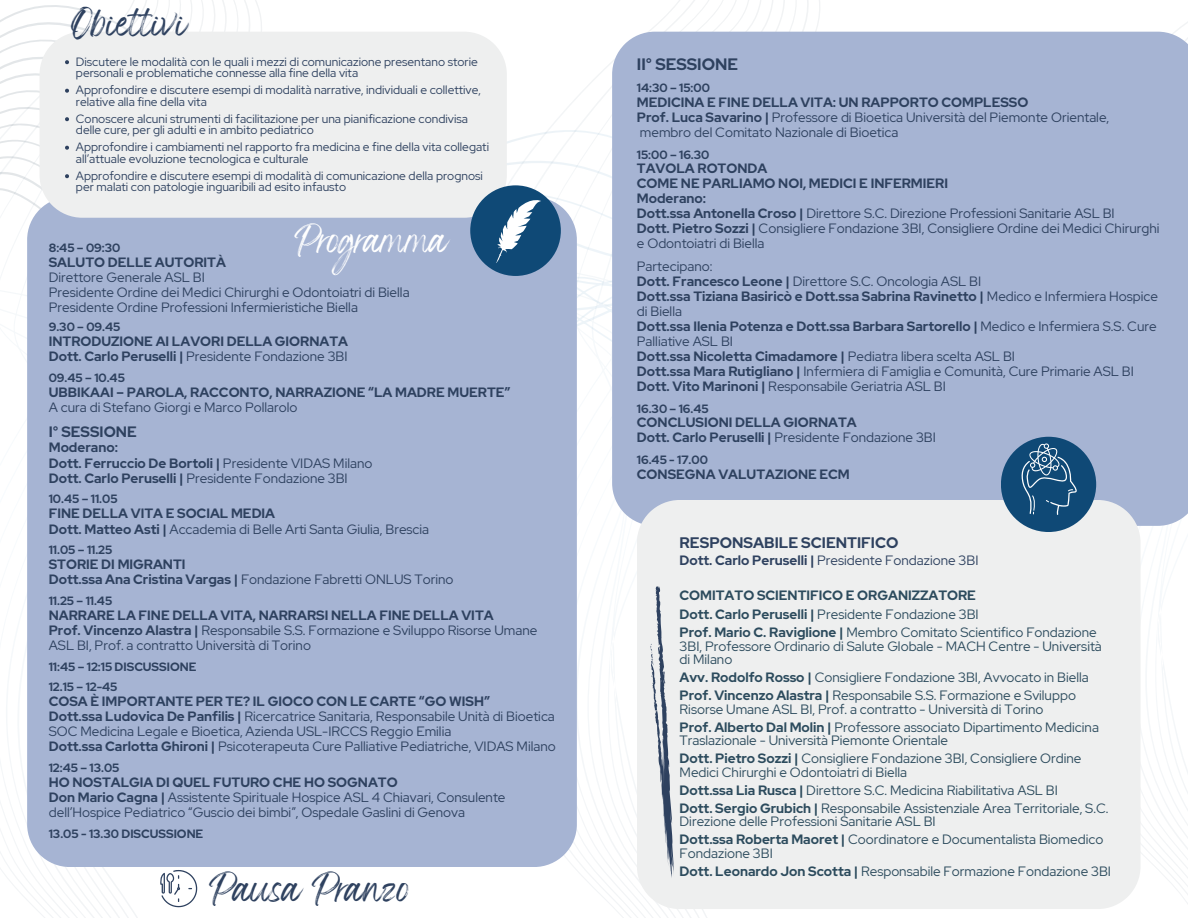
<style>
.page{position:relative;width:1188px;height:918px;background:#fff}
.page>*{position:absolute;margin:0;border:0;box-sizing:border-box;transform-origin:0 0}
.t1{font:22.05px "Wonderful Branding";letter-spacing:-.06em;color:#2e415f}
.t2{font:21.45px "Wonderful Branding";letter-spacing:-.06em;color:#2e415f}
.t3{font:21.45px "Wonderful Branding";letter-spacing:-.06em;color:#fff}
.t4{font:700 16.5px "Red Hat Display";color:#2e415f}
.t5{font:700 15.15px "Red Hat Display";color:#2e415f}
.t6{font:700 15px "Red Hat Display";color:#2e415f}
.t7{font:13.5px/15px "Red Hat Display";color:#2e415f}
.t8{font:13.5px/13.5px "Red Hat Display";color:#2c4b5d}
.t9{font:700 13.5px/15.3px "Red Hat Display";color:#2e415f}
.t10{font:700 13.5px "Red Hat Display";color:#2c4b5d}
.t11{font:12px/11.6px "Red Hat Display";color:#2e415f}
.t12{font:700 12px "Red Hat Display";color:#2e415f}
.s1{font-weight:700}
.s2{font-weight:400}
</style>
<div class="page">
<svg style="left:0;top:4px;width:1039px;height:338px"></svg>
<svg style="left:1039px;top:22px;width:149px;height:882px"></svg>
<div style="left:612px;top:32px;width:576px;height:494px;background:#a6b4d3"></div>
<div style="left:27px;top:197px;width:550px;height:670px;background:#a6b4d3"></div>
<div style="left:40px;top:32px;width:467px;height:186px;background:#eeefef"></div>
<svg style="left:65px;top:60px;width:4px;height:4px"></svg>
<svg style="left:65px;top:89px;width:4px;height:4px"></svg>
<svg style="left:65px;top:117px;width:4px;height:4px"></svg>
<svg style="left:65px;top:146px;width:4px;height:4px"></svg>
<svg style="left:65px;top:174px;width:4px;height:4px"></svg>
<div style="left:470px;top:185px;width:91px;height:91px;background:#0f4976;border-radius:50%"></div>
<svg style="left:477px;top:193px;width:77px;height:71px"></svg>
<svg style="left:160px;top:870px;width:37px;height:37px"></svg>
<div style="left:637px;top:500px;width:503px;height:409px;background:#eeefef"></div>
<svg style="left:651px;top:586px;width:23px;height:292px;background:#c0c5cc"></svg>
<div style="left:1001px;top:437px;width:95px;height:95px;background:#0f4976;border-radius:50%"></div>
<svg style="left:1020px;top:443px;width:57px;height:72px"></svg>
<h4 class="t2" style="left:71px;top:18px;width:119px">Obiettivi</h4>
<h1 class="t11" style="left:76px;top:56px;width:403px">Discutere le modalità con le quali i mezzi di comunicazione presentano storie personali e problematiche connesse alla fine della vita</h1>
<h4 class="t11" style="left:76px;top:84px;width:407px">Approfondire e discutere esempi di modalità narrative, individuali e collettive, relative alla fine della vita</h4>
<h4 class="t11" style="left:76px;top:113px;width:394px">Conoscere alcuni strumenti di facilitazione per una pianificazione condivisa delle cure, per gli adulti e in ambito pediatrico</h4>
<h4 class="t11" style="left:76px;top:141px;width:415px">Approfondire i cambiamenti nel rapporto fra medicina e fine della vita collegati all’attuale evoluzione tecnologica e culturale</h4>
<h4 class="t11" style="left:76px;top:170px;width:408px">Approfondire e discutere esempi di modalità di comunicazione della prognosi per malati con patologie inguaribili ad esito infausto</h4>
<h4 class="t3" style="left:294px;top:235px;width:157px">Programma</h4>
<p class="t12" style="left:49px;top:239px;width:73px">8:45 – 09:30</p>
<p class="t7" style="left:49px;top:254px;width:362px"><span class="s1">SALUTO DELLE AUTORITÀ<br></span>Direttore Generale ASL BI<br>Presidente Ordine dei Medici Chirurghi e Odontoiatri di Biella Presidente Ordine Professioni Infermieristiche Biella</p>
<p class="t12" style="left:49px;top:319px;width:73px">9.30 – 09.45</p>
<p class="t9" style="left:49px;top:334px;width:301px">INTRODUZIONE AI LAVORI DELLA GIORNATA<br>Dott. Carlo Peruselli | <span class="s2">Presidente Fondazione 3BI</span></p>
<p class="t12" style="left:49px;top:369px;width:78px">09.45 – 10.45</p>
<p class="t9" style="left:49px;top:384px;width:463px">UBBIKAAI – PAROLA, RACCONTO, NARRAZIONE “LA MADRE MUERTE”<br><span class="s2">A cura di Stefano Giorgi e Marco Pollarolo</span></p>
<p class="t6" style="left:49px;top:422px;width:89px">I° SESSIONE</p>
<p class="t9" style="left:49px;top:440px;width:325px">Moderano:<br>Dott. Ferruccio De Bortoli | <span class="s2">Presidente VIDAS Milano<br></span>Dott. Carlo Peruselli | <span class="s2">Presidente Fondazione 3BI</span></p>
<p class="t12" style="left:49px;top:491px;width:70px">10.45 – 11.05</p>
<p class="t9" style="left:49px;top:506px;width:382px">FINE DELLA VITA E SOCIAL MEDIA<br>Dott. Matteo Asti | <span class="s2">Accademia di Belle Arti Santa Giulia, Brescia</span></p>
<h2 class="t12" style="left:49px;top:542px;width:65px">11.05 – 11.25</h2>
<h2 class="t9" style="left:49px;top:557px;width:406px">STORIE DI MIGRANTI<br>Dott.ssa Ana Cristina Vargas | <span class="s2">Fondazione Fabretti ONLUS Torino</span></h2>
<h4 class="t12" style="left:49px;top:592px;width:65px">11.25 – 11.45</h4>
<h4 class="t7" style="left:49px;top:607px;width:490px"><span class="s1">NARRARE LA FINE DELLA VITA, NARRARSI NELLA FINE DELLA VITA<br>Prof. Vincenzo Alastra |</span> Responsabile S.S. Formazione e Sviluppo Risorse Umane<br>ASL BI, Prof. a contratto Università di Torino</h4>
<h4 class="t12" style="left:49px;top:658px;width:149px">11:45 – 12:15 DISCUSSIONE</h4>
<p class="t12" style="left:49px;top:679px;width:70px">12.15 – 12-45</p>
<p class="t7" style="left:49px;top:693px;width:508px"><span class="s1">COSA È IMPORTANTE PER TE? IL GIOCO CON LE CARTE “GO WISH”<br>Dott.ssa Ludovica De Panfilis |</span> Ricercatrice Sanitaria, Responsabile Unità di Bioetica SOC Medicina Legale e Bioetica, Azienda USL-IRCCS Reggio Emilia<br><span class="s1">Dott.ssa Carlotta Ghironi |</span> Psicoterapeuta Cure Palliative Pediatriche, VIDAS Milano</p>
<h4 class="t12" style="left:49px;top:760px;width:72px">12:45 – 13.05</h4>
<h4 class="t7" style="left:49px;top:774px;width:458px"><span class="s1">HO NOSTALGIA DI QUEL FUTURO CHE HO SOGNATO<br>Don Mario Cagna |</span> Assistente Spirituale Hospice ASL 4 Chiavari, Consulente dell’Hospice Pediatrico “Guscio dei bimbi”, Ospedale Gaslini di Genova</h4>
<h3 class="t12" style="left:49px;top:826px;width:156px">13.05 - 13.30 DISCUSSIONE</h3>
<h4 class="t1" style="left:209px;top:883px;width:205px">Pausa Pranzo</h4>
<p class="t4" style="left:637px;top:53px;width:103px">II° SESSIONE</p>
<h1 class="t12" style="left:637px;top:80px;width:75px">14:30 – 15:00</h1>
<h1 class="t7" style="left:637px;top:94px;width:474px"><span class="s1">MEDICINA E FINE DELLA VITA: UN RAPPORTO COMPLESSO<br>Prof. Luca Savarino |</span> Professore di Bioetica Università del Piemonte Orientale, membro del Comitato Nazionale di Bioetica</h1>
<p class="t12" style="left:637px;top:146px;width:74px">15:00 – 16.30</p>
<p class="t7" style="left:637px;top:161px;width:524px"><span class="s1">TAVOLA ROTONDA<br>COME NE PARLIAMO NOI, MEDICI E INFERMIERI<br>Moderano:<br>Dott.ssa Antonella Croso |</span> Direttore S.C. Direzione Professioni Sanitarie ASL BI<br><span class="s1">Dott. Pietro Sozzi |</span> Consigliere Fondazione 3BI, Consigliere Ordine dei Medici Chirurghi e Odontoiatri di Biella</p>
<p class="t7" style="left:637px;top:259px;width:523px">Partecipano:<br><span class="s1">Dott. Francesco Leone |</span> Direttore S.C. Oncologia ASL BI<br><span class="s1">Dott.ssa Tiziana Basiricò e Dott.ssa Sabrina Ravinetto |</span> Medico e Infermiera Hospice di Biella<br><span class="s1">Dott.ssa Ilenia Potenza e Dott.ssa Barbara Sartorello |</span> Medico e Infermiera S.S. Cure Palliative ASL BI<br><span class="s1">Dott.ssa Nicoletta Cimadamore |</span> Pediatra libera scelta ASL BI<br><span class="s1">Dott.ssa Mara Rutigliano |</span> Infermiera di Famiglia e Comunità, Cure Primarie ASL BI <span class="s1">Dott. Vito Marinoni |</span> Responsabile Geriatria ASL BI</p>
<p class="t12" style="left:637px;top:401px;width:73px">16.30 – 16.45</p>
<p class="t9" style="left:637px;top:415px;width:301px">CONCLUSIONI DELLA GIORNATA<br>Dott. Carlo Peruselli | <span class="s2">Presidente Fondazione 3BI</span></p>
<p class="t12" style="left:637px;top:452px;width:73px">16.45 - 17.00</p>
<p class="t9" style="left:637px;top:466px;width:214px">CONSEGNA VALUTAZIONE ECM</p>
<p class="t5" style="left:680px;top:532px;width:220px">RESPONSABILE SCIENTIFICO</p>
<p class="t7" style="left:680px;top:553px;width:300px"><span class="s1">Dott. Carlo Peruselli |</span> Presidente Fondazione 3BI</p>
<h5 class="t10" style="left:680px;top:586px;width:298px">COMITATO SCIENTIFICO E ORGANIZZATORE</h5>
<h4 class="t8" style="left:680px;top:608px;width:301px"><span class="s1">Dott. Carlo Peruselli |</span> Presidente Fondazione 3BI</h4>
<h4 class="t8" style="left:680px;top:626px;width:424px"><span class="s1">Prof. Mario C. Raviglione |</span> Membro Comitato Scientifico Fondazione<br>3BI, Professore Ordinario di Salute Globale - MACH Centre - Università di Milano</h4>
<h5 class="t8" style="left:680px;top:671px;width:411px"><span class="s1">Avv. Rodolfo Rosso |</span> Consigliere Fondazione 3BI, Avvocato in Biella</h5>
<p class="t8" style="left:680px;top:689px;width:398px"><span class="s1">Prof. Vincenzo Alastra |</span> Responsabile S.S. Formazione e Sviluppo<br>Risorse Umane ASL BI, Prof. a contratto - Università di Torino</p>
<h2 class="t8" style="left:680px;top:720px;width:421px"><span class="s1">Prof. Alberto Dal Molin |</span> Professore associato Dipartimento Medicina<br>Traslazionale - Università Piemonte Orientale</h2>
<h4 class="t8" style="left:680px;top:752px;width:403px"><span class="s1">Dott. Pietro Sozzi |</span> Consigliere Fondazione 3BI, Consigliere Ordine<br>Medici Chirurghi e Odontoiatri di Biella</h4>
<p class="t8" style="left:680px;top:783px;width:380px"><span class="s1">Dott.ssa Lia Rusca |</span> Direttore S.C. Medicina Riabilitativa ASL BI</p>
<h3 class="t8" style="left:680px;top:801px;width:430px"><span class="s1">Dott. Sergio Grubich |</span> Responsabile Assistenziale Area Territoriale, S.C.<br>Direzione delle Professioni Sanitarie ASL BI</h3>
<p class="t8" style="left:680px;top:833px;width:425px"><span class="s1">Dott.ssa Roberta Maoret |</span> Coordinatore e Documentalista Biomedico<br>Fondazione 3BI</p>
<p class="t8" style="left:680px;top:864px;width:433px"><span class="s1">Dott. Leonardo Jon Scotta |</span> Responsabile Formazione Fondazione 3BI</p>
</div>
